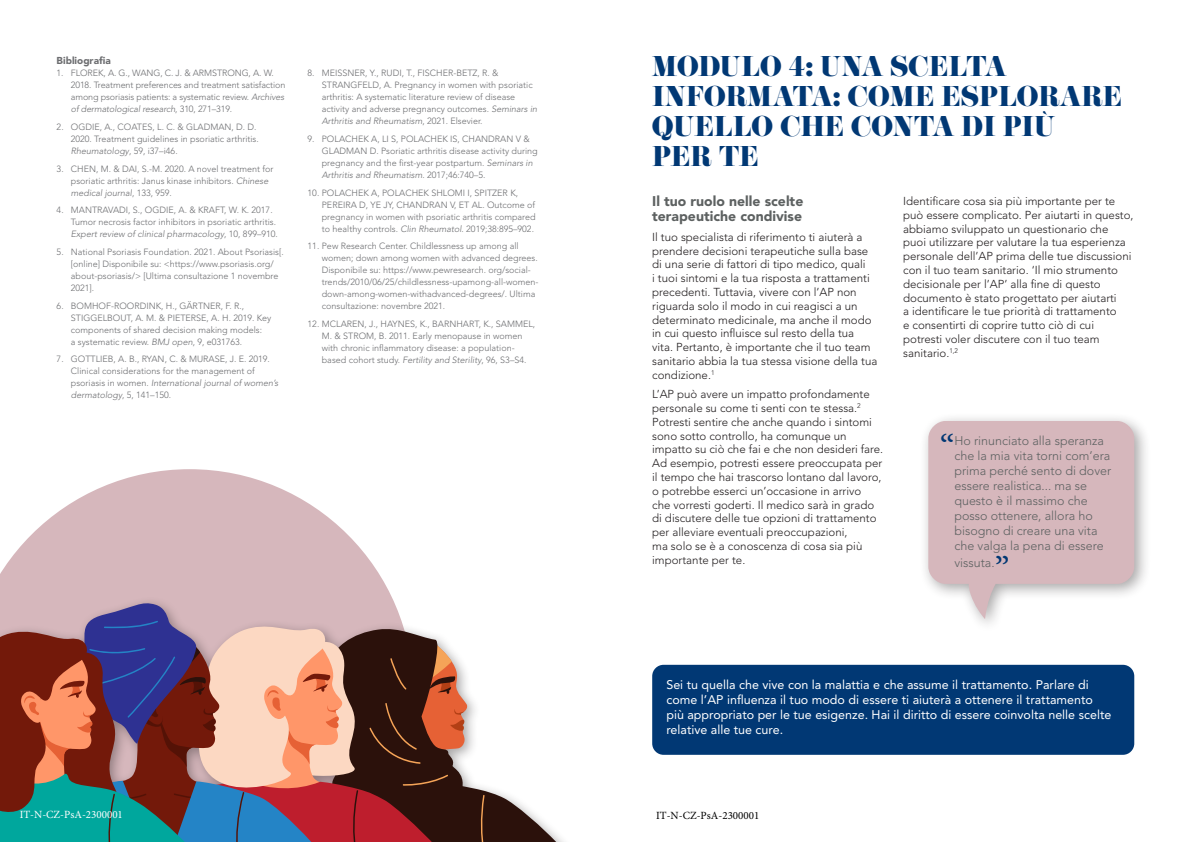
<style>
.page{position:relative;width:1191px;height:842px;background:#fff}
.page>*{position:absolute;margin:0;border:0;box-sizing:border-box;transform-origin:0 0}
.Quote_SMALL{font:37px "Minion Pro";color:#013874}
.Heading{font:25px/30px "Eloquent JF Pro";color:#013874}
.Subhead{font:900 14px/15px "Avenir LT Std";color:#5d6161}
.Bullet_points{font:12.5px/15px "Avenir LT Std";color:#fff}
.Quote_SMALL-2{font:300 12.5px/15px "Avenir LT Std";color:#5d6161}
.Body_copy{font:300 11.5px/13.8px "Avenir LT Std";color:#231f20}
.t1{font:11px "Minion Pro";color:#fff}
.t2{font:11px "Minion Pro";color:#000}
.Refs{font:900 10px "Avenir LT Std";color:#6c6d70}
.Refs-2{font:300 9px/12px "Avenir LT Std";color:#6c6d70}
.s1{font-style:italic}
</style>
<div class="page">
<svg style="left:0;top:469px;width:391px;height:127px;fill:#d6b7bc"></svg>
<div style="left:652px;top:665px;width:482px;height:90px;background:#013874;border-radius:11px"></div>
<div style="left:0;top:596px;width:576px;height:246px;background:#231f20;opacity:.4"></div>
<svg style="left:0;top:600px;width:563px;height:242px"></svg>
<div style="left:919px;top:412px;width:232px;height:222px;background:#231f20;opacity:.4"></div>
<svg style="left:928px;top:421px;width:206px;height:198px;background:#dac1c5"></svg>
<p class="Refs" style="left:57px;top:55px;width:56px">Bibliografia</p>
<p class="Refs-2" style="left:71px;top:67px;width:216px;text-indent:-14px">1. FLOREK, A. G., WANG, C. J. &amp; ARMSTRONG, A. W.<br>2018. Treatment preferences and treatment satisfaction among psoriasis patients: a systematic review. <span class="s1">Archives of dermatological research</span>, 310, 271–319.</p>
<p class="Refs-2" style="left:71px;top:121px;width:189px;text-indent:-14px">2. OGDIE, A., COATES, L. C. &amp; GLADMAN, D. D.<br>2020. Treatment guidelines in psoriatic arthritis.<br><span class="s1">Rheumatology</span>, 59, i37–i46.</p>
<p class="Refs-2" style="left:71px;top:163px;width:204px;text-indent:-14px">3. CHEN, M. &amp; DAI, S.-M. 2020. A novel treatment for psoriatic arthritis: Janus kinase inhibitors. <span class="s1">Chinese medical journal</span>, 133, 959.</p>
<p class="Refs-2" style="left:71px;top:204px;width:209px;text-indent:-14px">4. MANTRAVADI, S., OGDIE, A. &amp; KRAFT, W. K. 2017.<br>Tumor necrosis factor inhibitors in psoriatic arthritis.<br><span class="s1">Expert review of clinical pharmacology</span>, 10, 899–910.</p>
<p class="Refs-2" style="left:71px;top:246px;width:214px;text-indent:-14px">5. National Psoriasis Foundation. 2021. About Psoriasis[. [online] Disponibile su: &lt;https://www.psoriasis.org/ about-psoriasis/&gt; [Ultima consultazione 1 novembre 2021].</p>
<p class="Refs-2" style="left:71px;top:300px;width:202px;text-indent:-14px">6. BOMHOF-ROORDINK, H., GÄRTNER, F. R., STIGGELBOUT, A. M. &amp; PIETERSE, A. H. 2019. Key components of shared decision making models:<br>a systematic review. <span class="s1">BMJ open</span>, 9, e031763.</p>
<p class="Refs-2" style="left:71px;top:353px;width:209px;text-indent:-14px">7. GOTTLIEB, A. B., RYAN, C. &amp; MURASE, J. E. 2019.<br>Clinical considerations for the management of psoriasis in women. <span class="s1">International journal of women’s dermatology</span>, 5, 141–150.</p>
<p class="Refs-2" style="left:322px;top:67px;width:217px;text-indent:-14px">8. MEISSNER, Y., RUDI, T., FISCHER-BETZ, R. &amp; STRANGFELD, A. Pregnancy in women with psoriatic arthritis: A systematic literature review of disease activity and adverse pregnancy outcomes. <span class="s1">Seminars in Arthritis and Rheumatism</span>, 2021. Elsevier.</p>
<p class="Refs-2" style="left:322px;top:133px;width:217px;text-indent:-14px">9. POLACHEK A, LI S, POLACHEK IS, CHANDRAN V &amp; GLADMAN D. Psoriatic arthritis disease activity during pregnancy and the first-year postpartum. <span class="s1">Seminars in Arthritis and Rheumatism</span>. 2017;46:740–5.</p>
<p class="Refs-2" style="left:322px;top:187px;width:215px;text-indent:-14px">10. POLACHEK A, POLACHEK SHLOMI I, SPITZER K, PEREIRA D, YE JY, CHANDRAN V, ET AL. Outcome of pregnancy in women with psoriatic arthritis compared to healthy controls. <span class="s1">Clin Rheumatol</span>. 2019;38:895–902.</p>
<p class="Refs-2" style="left:322px;top:240px;width:218px;text-indent:-14px">11. Pew Research Center. Childlessness up among all women; down among women with advanced degrees.<br>Disponibile su: https://www.pewresearch. org/social&shy;trends/2010/06/25/childlessness-upamong-all-women&shy;down-among-women-withadvanced-degrees/. Ultima consultazione: novembre 2021.</p>
<p class="Refs-2" style="left:322px;top:318px;width:215px;text-indent:-14px">12. MCLAREN, J., HAYNES, K., BARNHART, K., SAMMEL, M. &amp; STROM, B. 2011. Early menopause in women with chronic inflammatory disease: a population&shy;based cohort study. <span class="s1">Fertility and Sterility</span>, 96, S3–S4.</p>
<p class="Heading" style="left:652px;top:52px;width:471px">MODULO 4: UNA SCELTA<br>INFORMATA: COME ESPLORARE<br>QUELLO CHE CONTA DI PIÙ<br>PER TE</p>
<p class="Subhead" style="left:652px;top:194px;width:153px">Il tuo ruolo nelle scelte terapeutiche condivise</p>
<p class="Body_copy" style="left:652px;top:230px;width:227px">Il tuo specialista di riferimento ti aiuterà a prendere decisioni terapeutiche sulla base di una serie di fattori di tipo medico, quali<br>i tuoi sintomi e la tua risposta a trattamenti precedenti. Tuttavia, vivere con l’AP non riguarda solo il modo in cui reagisci a un determinato medicinale, ma anche il modo in cui questo influisce sul resto della tua vita. Pertanto, è importante che il tuo team sanitario abbia la tua stessa visione della tua condizione.<sup>1</sup></p>
<p class="Body_copy" style="left:652px;top:387px;width:233px">L’AP può avere un impatto profondamente personale su come ti senti con te stessa.<sup>2<br></sup>Potresti sentire che anche quando i sintomi sono sotto controllo, ha comunque un impatto su ciò che fai e che non desideri fare.<br>Ad esempio, potresti essere preoccupata per il tempo che hai trascorso lontano dal lavoro, o potrebbe esserci un’occasione in arrivo<br>che vorresti goderti. Il medico sarà in grado di discutere delle tue opzioni di trattamento per alleviare eventuali preoccupazioni,<br>ma solo se è a conoscenza di cosa sia più importante per te.</p>
<p class="Body_copy" style="left:903px;top:194px;width:232px">Identificare cosa sia più importante per te può essere complicato. Per aiutarti in questo, abbiamo sviluppato un questionario che puoi utilizzare per valutare la tua esperienza personale dell’AP prima delle tue discussioni con il tuo team sanitario. ‘Il mio strumento decisionale per l’AP’ alla fine di questo documento è stato progettato per aiutarti<br>a identificare le tue priorità di trattamento<br>e consentirti di coprire tutto ciò di cui potresti voler discutere con il tuo team sanitario.<sup>1,2</sup></p>
<p class="Quote_SMALL" style="left:939px;top:423px;width:16px">“</p>
<p class="Quote_SMALL-2" style="left:954px;top:433px;width:158px">Ho rinunciato alla speranza che la mia vita torni com’era prima perché sento di dover essere realistica... ma se questo è il massimo che posso ottenere, allora ho bisogno di creare una vita che valga la pena di essere</p>
<p class="Quote_SMALL-2" style="left:954px;top:555px;width:42px">vissuta.</p>
<p class="Quote_SMALL" style="left:994px;top:545px;width:16px">”</p>
<p class="Bullet_points" style="left:666px;top:678px;width:446px">Sei tu quella che vive con la malattia e che assume il trattamento. Parlare di come l’AP influenza il tuo modo di essere ti aiuterà a ottenere il trattamento più appropriato per le tue esigenze. Hai il diritto di essere coinvolta nelle scelte relative alle tue cure.</p>
<p class="t1" style="left:20px;top:807px;width:105px">IT-N-CZ-PsA-2300001</p>
<p class="t2" style="left:656px;top:808px;width:105px">IT-N-CZ-PsA-2300001</p>
</div>
